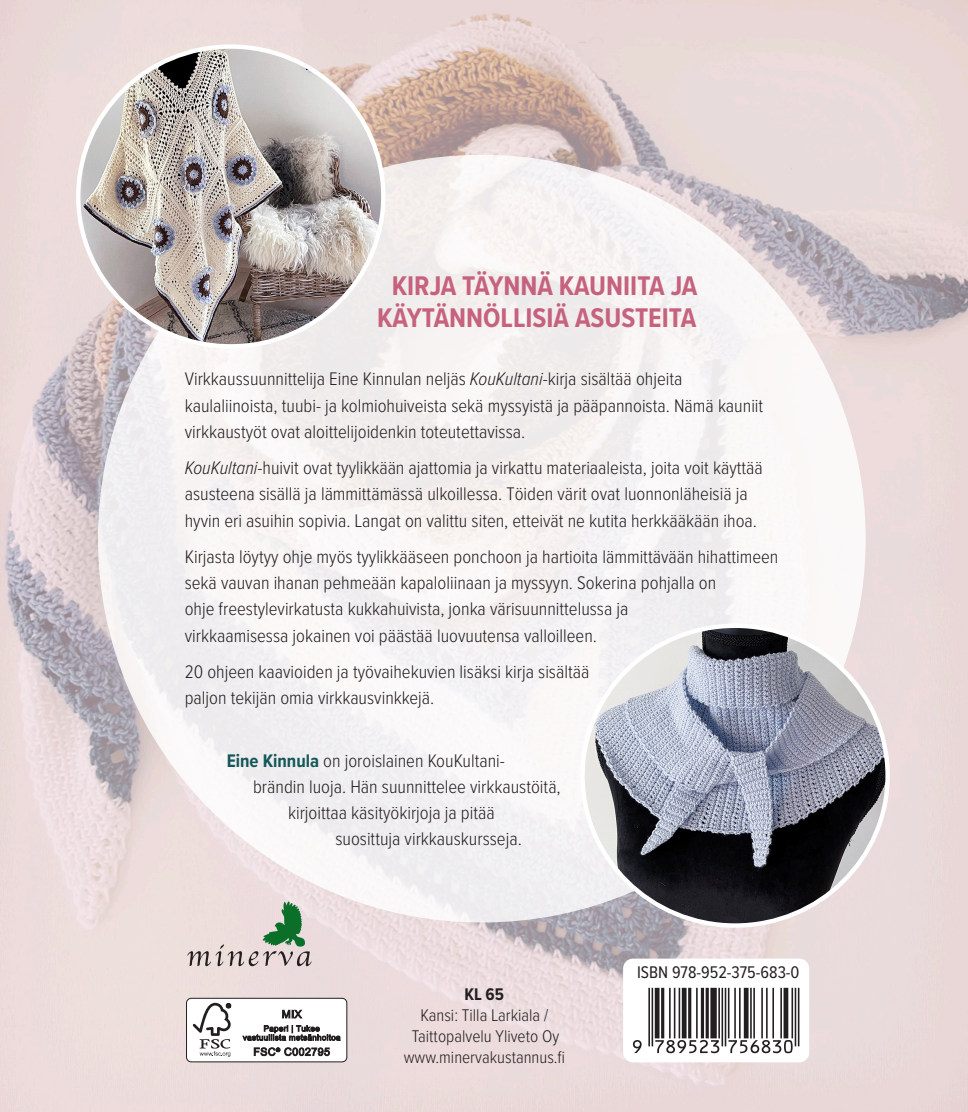
<style>
.page{position:relative;width:968px;height:1112px;background:#fff}
.page>*{position:absolute;margin:0;border:0;box-sizing:border-box;transform-origin:0 0}
.OTSIKKO{font:700 28px/31.5px "Proxima Nova Cond";color:#c6627d;text-align:center}
.LEI{font:300 18.9px/26.2px "Proxima Nova Cond";color:#231f20}
.LEI-2{font:300 17.5px/21px "Proxima Nova Cond";color:#231f20;text-align:center}
.LEI-3{font:17.5px "Proxima Nova Cond";color:#231f20}
.LEI-4{font:700 17.5px "Proxima Nova Cond";color:#231f20}
.s1{font-style:italic}
.s2{font-weight:700;color:#14575a}
</style>
<div class="page">
<img style="left:0;top:0;width:967px;height:1111px">
<div style="left:98px;top:155px;width:767px;height:767px;background:#f6f3f3;border-radius:50%"></div>
<img style="left:78px;top:47px;width:305px;height:299px">
<img style="left:582px;top:625px;width:305px;height:300px">
<svg style="left:187px;top:901px;width:124px;height:65px;background:#c5c4bb"></svg>
<div style="left:623px;top:958px;width:186px;height:104px;background:#fff;border-radius:10px"></div>
<svg style="left:632px;top:987px;width:167px;height:65px"></svg>
<div style="left:186px;top:998px;width:161px;height:63px;background:#fff;border-radius:5px"></div>
<div style="left:186px;top:997px;width:161px;height:65px;border:1px solid #231f20;border-radius:5px"></div>
<svg style="left:193px;top:1002px;width:38px;height:54px"></svg>
<svg style="left:282px;top:1009px;width:20px;height:9px"></svg>
<svg style="left:242px;top:1025px;width:98px;height:15px"></svg>
<svg style="left:254px;top:1047px;width:76px;height:8px"></svg>
<p class="OTSIKKO" style="left:377px;top:269px;width:322px">KIRJA TÄYNNÄ KAUNIITA JA<br>KÄYTÄNNÖLLISIÄ ASUSTEITA</p>
<p class="LEI" style="left:185px;top:365px;width:580px">Virkkaussuunnittelija Eine Kinnulan neljäs <span class="s1">KouKultani</span>-kirja sisältää ohjeita kaulaliinoista, tuubi- ja kolmiohuiveista sekä myssyistä ja pääpannoista. Nämä kauniit virkkaustyöt ovat aloittelijoidenkin toteutettavissa.</p>
<p class="LEI" style="left:185px;top:453px;width:579px"><span class="s1">KouKultani</span>-huivit ovat tyylikkään ajattomia ja virkattu materiaaleista, joita voit käyttää asusteena sisällä ja lämmittämässä ulkoillessa. Töiden värit ovat luonnonläheisiä ja hyvin eri asuihin sopivia. Langat on valittu siten, etteivät ne kutita herkkääkään ihoa.</p>
<p class="LEI" style="left:185px;top:542px;width:595px">Kirjasta löytyy ohje myös tyylikkääseen ponchoon ja hartioita lämmittävään hihattimeen sekä vauvan ihanan pehmeään kapaloliinaan ja myssyyn. Sokerina pohjalla on<br>ohje freestylevirkatusta kukkahuivista, jonka värisuunnittelussa ja<br>virkkaamisessa jokainen voi päästää luovuutensa valloilleen.</p>
<p class="LEI" style="left:185px;top:657px;width:406px">20 ohjeen kaavioiden ja työvaihekuvien lisäksi kirja sisältää paljon tekijän omia virkkausvinkkejä.</p>
<p class="LEI" style="left:227px;top:746px;width:279px"><span class="s2">Eine Kinnula</span> on joroislainen KouKultani-</p>
<p class="LEI" style="left:253px;top:772px;width:309px">brändin luoja. Hän suunnittelee virkkaustöitä,</p>
<p class="LEI" style="left:288px;top:798px;width:208px">kirjoittaa käsityökirjoja ja pitää</p>
<p class="LEI" style="left:335px;top:824px;width:188px">suosittuja virkkauskursseja.</p>
<p class="LEI-4" style="left:464px;top:980px;width:41px">KL 65</p>
<p class="LEI-2" style="left:412px;top:1003px;width:149px">Kansi: Tilla Larkiala /<br>Taittopalvelu Yliveto Oy</p>
<p class="LEI-2" style="left:403px;top:1045px;width:163px">www.minervakustannus.fi</p>
<p class="LEI-3" style="left:637px;top:958px;width:164px">ISBN 978-952-375-683-0</p>
</div>
